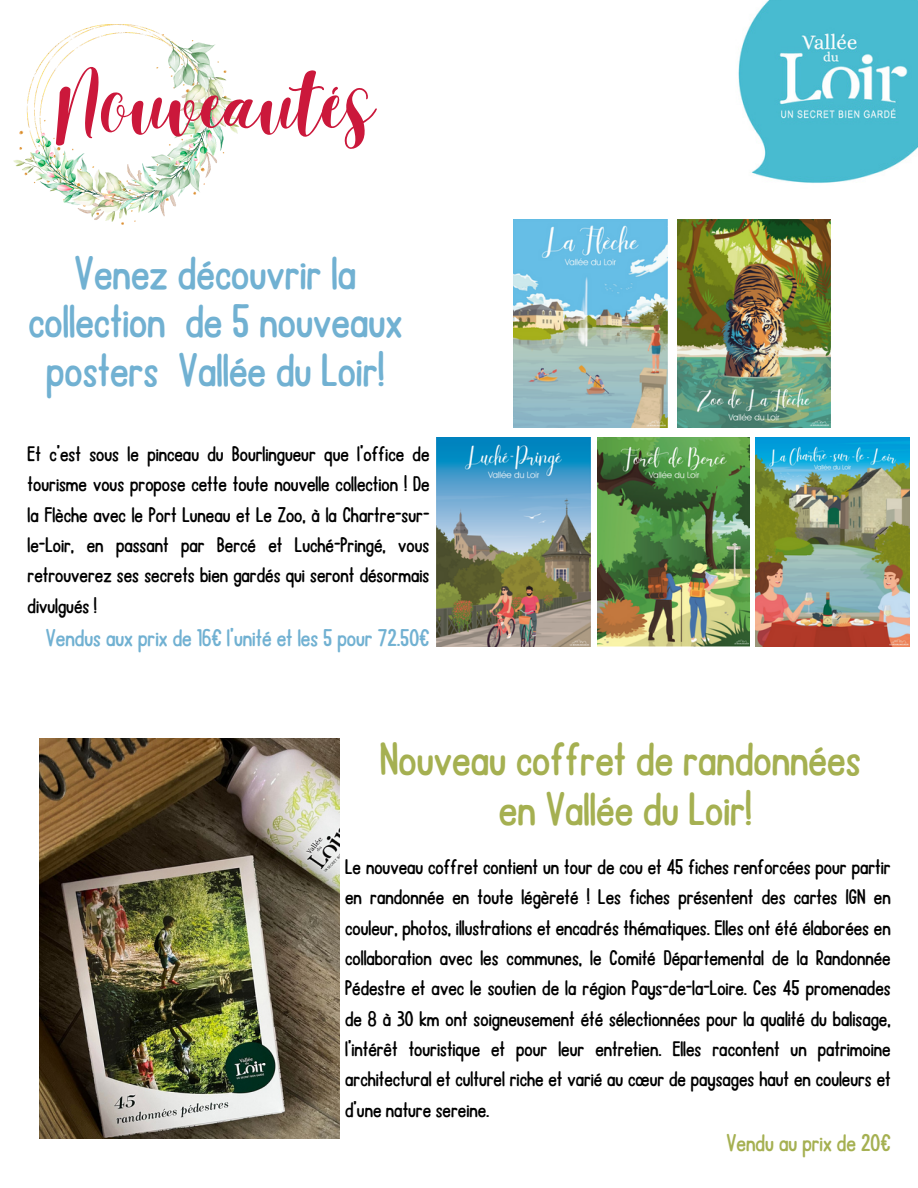
<style>
.page{position:relative;width:918px;height:1188px;background:#fff}
.page>*{position:absolute;margin:0;border:0;box-sizing:border-box;transform-origin:0 0}
.t1{font:300 69px "Best";color:#cb183b}
.t2{font:49.5px/48.3px "Ballpoint";color:#71b1d2;text-align:center}
.t3{font:49.5px/49.5px "Ballpoint";color:#a5b051;text-align:center}
.t4{font:25.5px "Ballpoint";color:#71b1d2}
.t5{font:25.5px "Ballpoint";color:#a5b051}
.t6{font:22.5px/30.3px "Ballpoint";color:#000;text-align:justify}
</style>
<div class="page">
<img style="left:756px;top:437px;width:154px;height:209px">
<img style="left:597px;top:437px;width:152px;height:209px">
<img style="left:678px;top:219px;width:153px;height:208px">
<img style="left:436px;top:437px;width:154px;height:209px">
<img style="left:513px;top:219px;width:154px;height:208px">
<img style="left:39px;top:739px;width:301px;height:399px">
<img style="left:738px;top:0;width:180px;height:183px">
<img style="left:13px;top:24px;width:225px;height:200px">
<p class="t1" style="left:56px;top:64px;width:320px">Nouveautés</p>
<p class="t2" style="left:28px;top:250px;width:375px">Venez découvrir la collection de 5 nouveaux posters Vallée du Loir!</p>
<p class="t6" style="left:28px;top:439px;width:403px">Et c’est sous le pinceau du Bourlingueur que l’office de tourisme vous propose cette toute nouvelle collection ! De la Flèche avec le Port Luneau et Le Zoo, à la Chartre-sur&shy;le-Loir, en passant par Bercé et Luché-Pringé, vous retrouverez ses secrets bien gardés qui seront désormais divulgués !</p>
<p class="t4" style="left:46px;top:626px;width:385px">Vendus aux prix de 16€ l’unité et les 5 pour 72.50€</p>
<h2 class="t3" style="left:380px;top:736px;width:483px">Nouveau coffret de randonnées en Vallée du Loir!</h2>
<p class="t6" style="left:345px;top:852px;width:547px">Le nouveau coffret contient un tour de cou et 45 fiches renforcées pour partir en randonnée en toute légèreté ! Les fiches présentent des cartes IGN en couleur, photos, illustrations et encadrés thématiques. Elles ont été élaborées en collaboration avec les communes, le Comité Départemental de la Randonnée Pédestre et avec le soutien de la région Pays-de-la-Loire. Ces 45 promenades de 8 à 30 km ont soigneusement été sélectionnées pour la qualité du balisage, l’intérêt touristique et pour leur entretien. Elles racontent un patrimoine architectural et culturel riche et varié au cœur de paysages haut en couleurs et d’une nature sereine.</p>
<p class="t5" style="left:726px;top:1130px;width:166px">Vendu au prix de 20€</p>
</div>
